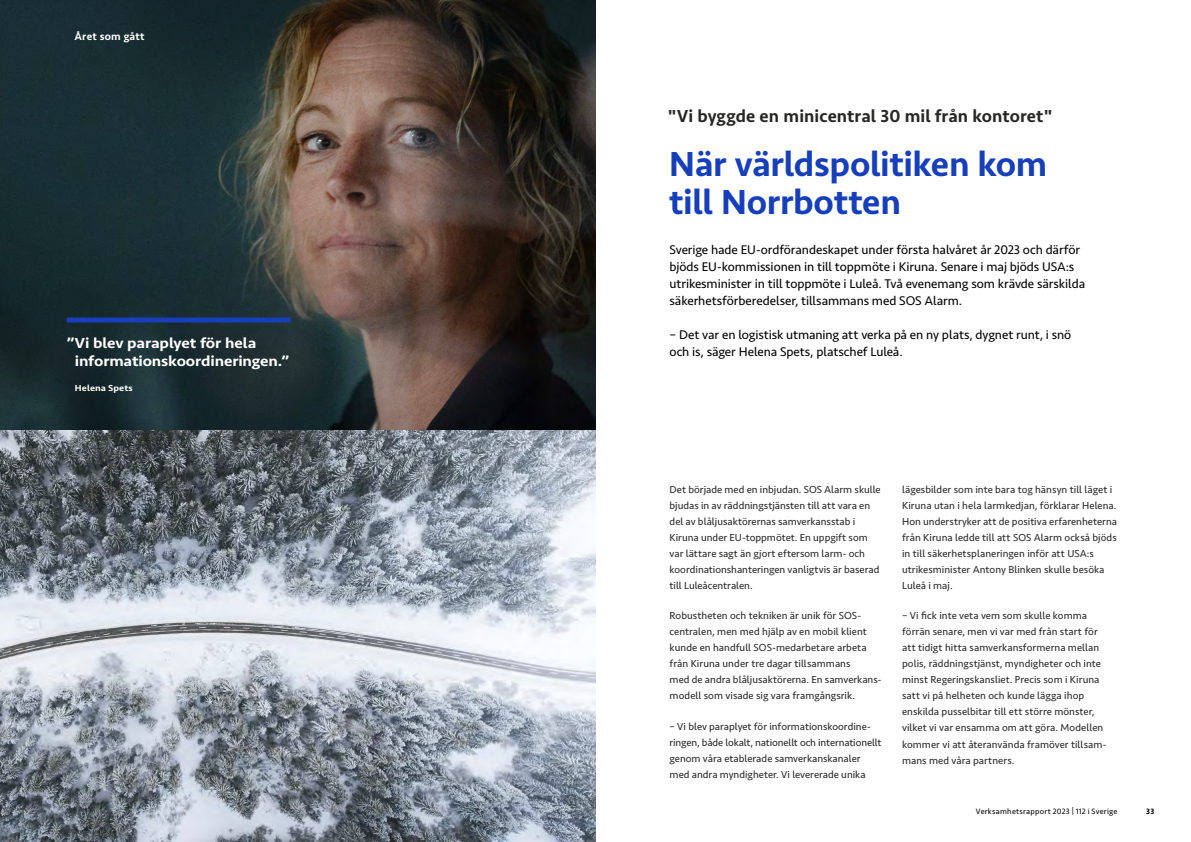
<style>
.page{position:relative;width:1191px;height:842px;background:#fff}
.page>*{position:absolute;margin:0;border:0;box-sizing:border-box;transform-origin:0 0}
.t1{font:500 36px/38px "Seravek";letter-spacing:-.01em;color:#163fb9}
.t2{font:500 18px "Seravek";letter-spacing:.005em;color:#272726}
.t3{font:500 15px/17.8px "Seravek";letter-spacing:-.01em;color:#fff;scale:1.1 1}
.t4{font:13px/17px "Seravek";letter-spacing:-.005em;color:#000}
.t5{font:500 11px "Seravek";letter-spacing:.02em;color:#fff}
.t6{font:10.5px/16px "Seravek";letter-spacing:.005em;color:#272726}
.t7{font:500 9px "Seravek";letter-spacing:.015em;color:#fff;scale:1.1 1}
.t8{font:8px "Seravek";letter-spacing:.03em;color:#000}
.t9{font:500 8px "Seravek";color:#000}
</style>
<div class="page">
<img style="left:0;top:0;width:595px;height:842px">
<div style="left:67px;top:317px;width:8px;height:5px;background:#163fb9"></div>
<div style="left:75px;top:317px;width:216px;height:5px;background:#163fb9"></div>
<p class="t5" style="left:74px;top:30px;width:72px">Året som gått</p>
<h3 class="t3" style="left:75px;top:334px;width:196px;text-indent:-8px">”Vi blev paraplyet för hela informationskoordineringen.”</h3>
<p class="t7" style="left:75px;top:382px;width:54px">Helena Spets</p>
<h2 class="t2" style="left:668px;top:105px;width:386px">"Vi byggde en minicentral 30 mil från kontoret"</h2>
<h1 class="t1" style="left:669px;top:145px;width:380px">När världspolitiken kom till Norrbotten</h1>
<p class="t4" style="left:669px;top:242px;width:417px">Sverige hade EU-ordförandeskapet under första halvåret år 2023 och därför bjöds EU-kommissionen in till toppmöte i Kiruna. Senare i maj bjöds USA:s utrikesminister in till toppmöte i Luleå. Två evenemang som krävde särskilda säkerhetsförberedelser, tillsammans med SOS Alarm.</p>
<p class="t4" style="left:669px;top:327px;width:403px">– Det var en logistisk utmaning att verka på en ny plats, dygnet runt, i snö och is, säger Helena Spets, platschef Luleå.</p>
<p class="t6" style="left:669px;top:481px;width:213px">Det började med en inbjudan. SOS Alarm skulle bjudas in av räddningstjänsten till att vara en del av blåljusaktörernas samverkansstab i Kiruna under EU-toppmötet. En uppgift som var lättare sagt än gjort eftersom larm- och koordinationshanteringen vanligtvis är baserad till Luleåcentralen.</p>
<p class="t6" style="left:669px;top:608px;width:213px">Robustheten och tekniken är unik för SOS&shy;centralen, men med hjälp av en mobil klient kunde en handfull SOS-medarbetare arbeta från Kiruna under tre dagar tillsammans<br>med de andra blåljusaktörerna. En samverkans&shy;modell som visade sig vara framgångsrik.</p>
<p class="t6" style="left:669px;top:719px;width:213px">– Vi blev paraplyet för informationskoordine&shy;ringen, både lokalt, nationellt och internationellt genom våra etablerade samverkanskanaler med andra myndigheter. Vi levererade unika</p>
<p class="t6" style="left:902px;top:481px;width:216px">lägesbilder som inte bara tog hänsyn till läget i Kiruna utan i hela larmkedjan, förklarar Helena.<br>Hon understryker att de positiva erfarenheterna från Kiruna ledde till att SOS Alarm också bjöds in till säkerhetsplaneringen inför att USA:s utrikesminister Antony Blinken skulle besöka Luleå i maj.</p>
<p class="t6" style="left:902px;top:608px;width:206px">– Vi fick inte veta vem som skulle komma förrän senare, men vi var med från start för att tidigt hitta samverkansformerna mellan polis, räddningstjänst, myndigheter och inte minst Regeringskansliet. Precis som i Kiruna satt vi på helheten och kunde lägga ihop enskilda pusselbitar till ett större mönster, vilket vi var ensamma om att göra. Modellen kommer vi att återanvända framöver tillsam&shy;mans med våra partners.</p>
<p class="t8" style="left:976px;top:806px;width:143px">Verksamhetsrapport 2023 | 112 i Sverige</p>
<p class="t9" style="left:1146px;top:806px;width:10px">33</p>
</div>
